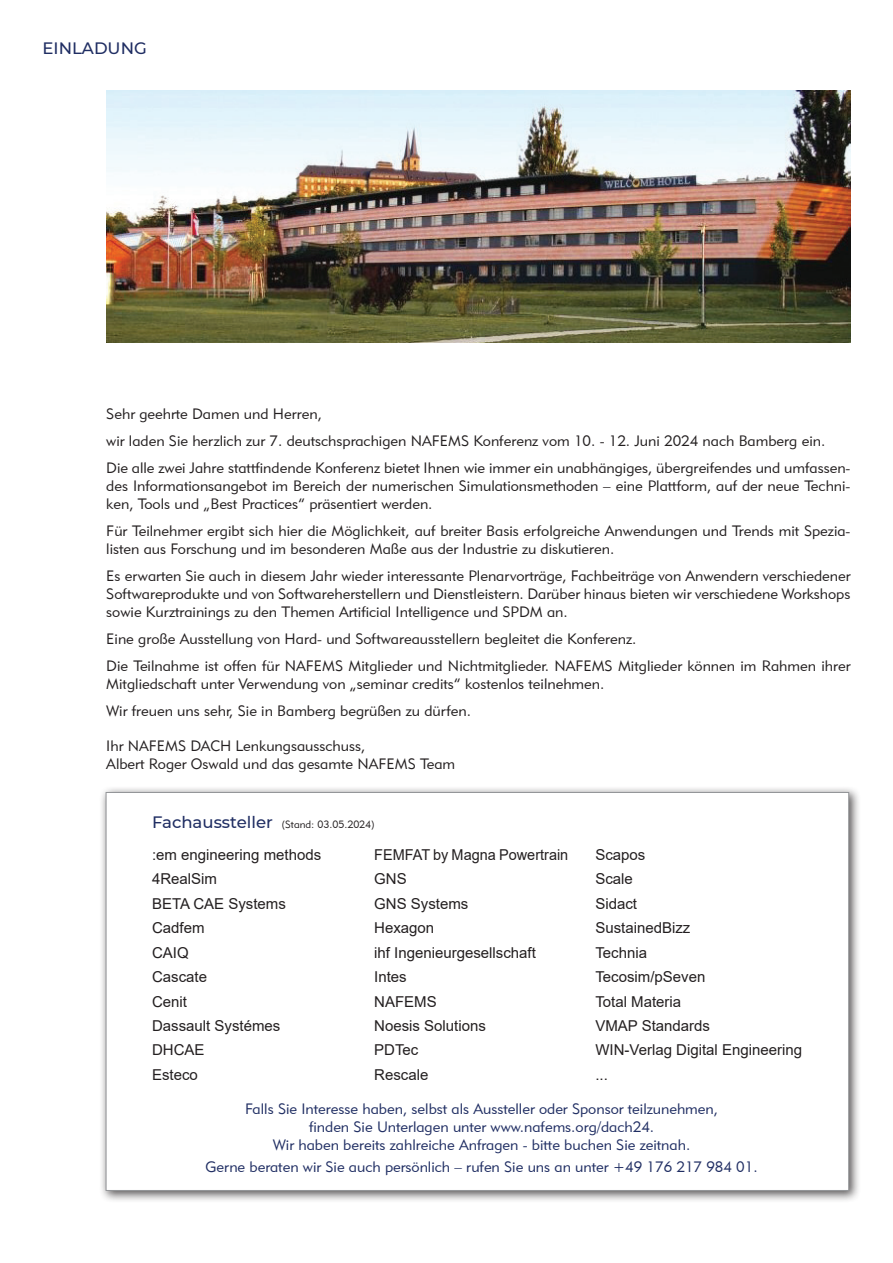
<style>
.page{position:relative;width:893px;height:1263px;background:#fff}
.page>*{position:absolute;margin:0;border:0;box-sizing:border-box;transform-origin:0 0}
.Kopf{font:500 16.5px "Montserrat";color:#202e63}
.Fließtext{font:15px/18px "Geometric 415 BT Lite A";color:#231f20}
.Fließtext-2{font:15px "Arial";color:#231f20}
.Fließtext-3{font:15px/18px "Geometric 415 BT Lite A";color:#202e63;text-align:center}
.Kopf-2{font:10.5px "Geometric 415 BT Lite A";color:#231f20}
.s1{font-family:"Montserrat";font-weight:500;font-size:16.5px;color:#202e63}
</style>
<div class="page">
<img style="left:106px;top:90px;width:744px;height:252px">
<div style="left:99px;top:786px;width:762px;height:417px;background:#231f20;opacity:.75"></div>
<div style="left:106px;top:792px;width:743px;height:399px;background:#fff;border:1px solid #939598"></div>
<p class="Kopf" style="left:43px;top:37px;width:106px">EINLADUNG</p>
<p class="Fließtext" style="left:106px;top:405px;width:217px">Sehr geehrte Damen und Herren,</p>
<p class="Fließtext" style="left:106px;top:432px;width:721px">wir laden Sie herzlich zur 7. deutschsprachigen NAFEMS Konferenz vom 10. - 12. Juni 2024 nach Bamberg ein.</p>
<p class="Fließtext" style="left:106px;top:459px;width:746px;text-align:justify">Die alle zwei Jahre stattfindende Konferenz bietet Ihnen wie immer ein unabhängiges, übergreifendes und umfassen&shy;des Informationsangebot im Bereich der numerischen Simulationsmethoden – eine Plattform, auf der neue Techni&shy;ken, Tools und „Best Practices“ präsentiert werden.</p>
<p class="Fließtext" style="left:106px;top:522px;width:745px">Für Teilnehmer ergibt sich hier die Möglichkeit, auf breiter Basis erfolgreiche Anwendungen und Trends mit Spezia&shy;listen aus Forschung und im besonderen Maße aus der Industrie zu diskutieren.</p>
<p class="Fließtext" style="left:106px;top:567px;width:746px;text-align:justify">Es erwarten Sie auch in diesem Jahr wieder interessante Plenarvorträge, Fachbeiträge von Anwendern verschiedener Softwareprodukte und von Softwareherstellern und Dienstleistern. Darüber hinaus bieten wir verschiedene Workshops sowie Kurztrainings zu den Themen Artificial Intelligence und SPDM an.</p>
<p class="Fließtext" style="left:106px;top:630px;width:532px">Eine große Ausstellung von Hard- und Softwareausstellern begleitet die Konferenz.</p>
<p class="Fließtext" style="left:106px;top:657px;width:746px">Die Teilnahme ist offen für NAFEMS Mitglieder und Nichtmitglieder. NAFEMS Mitglieder können im Rahmen ihrer<br>Mitgliedschaft unter Verwendung von „seminar credits“ kostenlos teilnehmen.</p>
<p class="Fließtext" style="left:106px;top:702px;width:366px">Wir freuen uns sehr, Sie in Bamberg begrüßen zu dürfen.</p>
<p class="Fließtext" style="left:106px;top:737px;width:350px">Ihr NAFEMS DACH Lenkungsausschuss,<br>Albert Roger Oswald und das gesamte NAFEMS Team</p>
<p class="Kopf-2" style="left:152px;top:818px;width:224px"><span class="s1">Fachaussteller</span> (Stand: 03.05.2024)</p>
<p class="Fließtext-2" style="left:152px;top:844px;width:171px">:em engineering methods</p>
<p class="Fließtext-2" style="left:152px;top:869px;width:67px">4RealSim</p>
<p class="Fließtext-2" style="left:152px;top:893px;width:135px">BETA CAE Systems</p>
<p class="Fließtext-2" style="left:152px;top:918px;width:54px">Cadfem</p>
<p class="Fließtext-2" style="left:152px;top:942px;width:38px">CAIQ</p>
<p class="Fließtext-2" style="left:152px;top:966px;width:57px">Cascate</p>
<p class="Fließtext-2" style="left:152px;top:991px;width:37px">Cenit</p>
<p class="Fließtext-2" style="left:152px;top:1015px;width:130px">Dassault Systémes</p>
<p class="Fließtext-2" style="left:152px;top:1040px;width:54px">DHCAE</p>
<p class="Fließtext-2" style="left:152px;top:1064px;width:47px">Esteco</p>
<p class="Fließtext-2" style="left:374px;top:844px;width:196px">FEMFAT by Magna Powertrain</p>
<p class="Fließtext-2" style="left:374px;top:869px;width:34px">GNS</p>
<p class="Fließtext-2" style="left:374px;top:893px;width:96px">GNS Systems</p>
<p class="Fließtext-2" style="left:374px;top:918px;width:62px">Hexagon</p>
<p class="Fließtext-2" style="left:374px;top:942px;width:163px">ihf Ingenieurgesellschaft</p>
<p class="Fließtext-2" style="left:374px;top:966px;width:34px">Intes</p>
<p class="Fließtext-2" style="left:374px;top:991px;width:64px">NAFEMS</p>
<p class="Fließtext-2" style="left:374px;top:1015px;width:113px">Noesis Solutions</p>
<p class="Fließtext-2" style="left:374px;top:1040px;width:46px">PDTec</p>
<p class="Fließtext-2" style="left:374px;top:1064px;width:56px">Rescale</p>
<p class="Fließtext-2" style="left:595px;top:844px;width:52px">Scapos</p>
<p class="Fließtext-2" style="left:595px;top:869px;width:39px">Scale</p>
<p class="Fließtext-2" style="left:595px;top:893px;width:43px">Sidact</p>
<p class="Fließtext-2" style="left:595px;top:918px;width:97px">SustainedBizz</p>
<p class="Fließtext-2" style="left:595px;top:942px;width:53px">Technia</p>
<p class="Fließtext-2" style="left:595px;top:966px;width:112px">Tecosim/pSeven</p>
<p class="Fließtext-2" style="left:595px;top:991px;width:87px">Total Materia</p>
<p class="Fließtext-2" style="left:595px;top:1015px;width:116px">VMAP Standards</p>
<p class="Fließtext-2" style="left:595px;top:1040px;width:208px">WIN-Verlag Digital Engineering</p>
<p class="Fließtext-2" style="left:595px;top:1064px;width:14px">...</p>
<p class="Fließtext-3" style="left:245px;top:1099px;width:474px">Falls Sie Interesse haben, selbst als Aussteller oder Sponsor teilzunehmen, finden Sie Unterlagen unter www.nafems.org/dach24.<br>Wir haben bereits zahlreiche Anfragen - bitte buchen Sie zeitnah.</p>
<p class="Fließtext-3" style="left:206px;top:1157px;width:554px">Gerne beraten wir Sie auch persönlich – rufen Sie uns an unter +49 176 217 984 01.</p>
</div>
